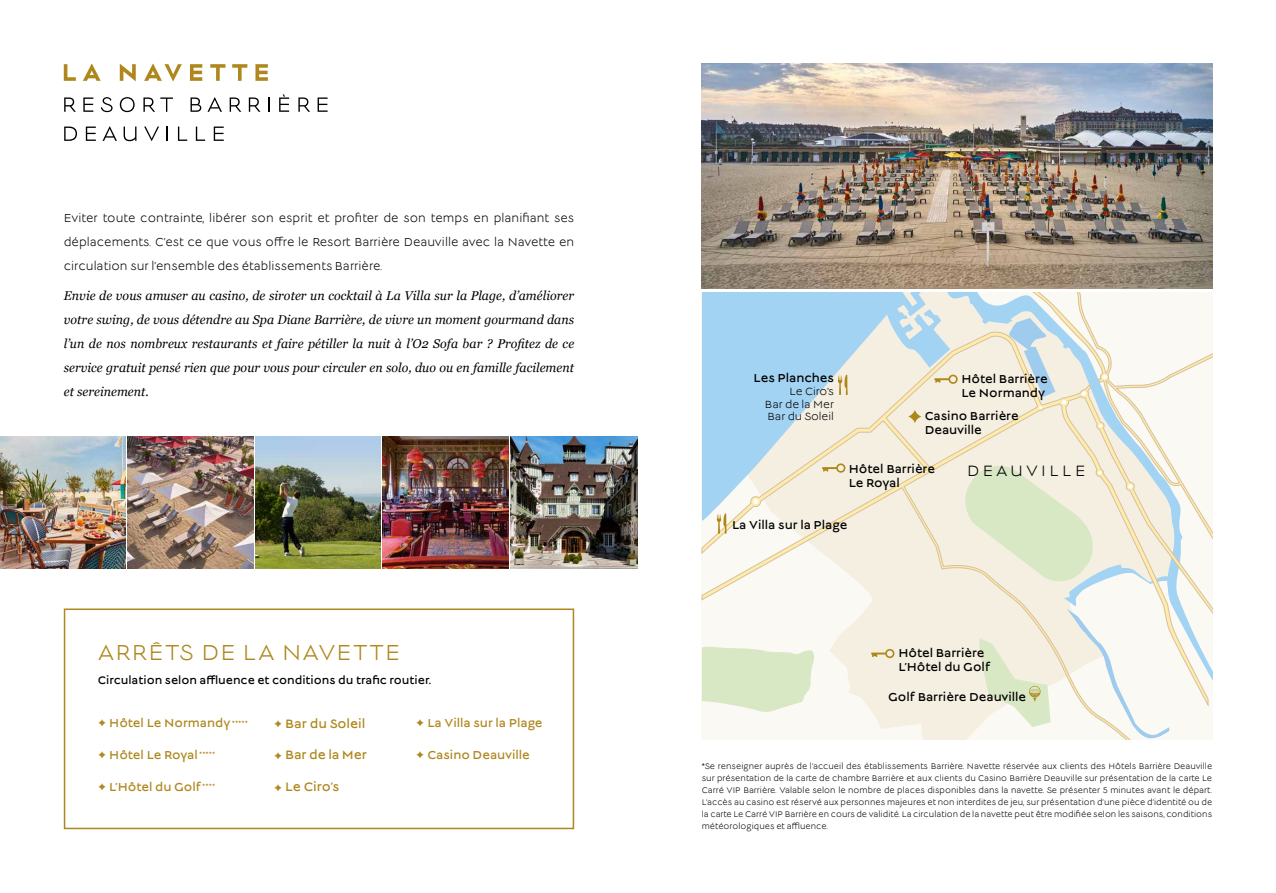
<style>
.page{position:relative;width:1276px;height:893px;background:#fff}
.page>*{position:absolute;margin:0;border:0;box-sizing:border-box;transform-origin:0 0}
.t1{font:24px "Lucien";letter-spacing:.05em;color:#af871d}
.t2{font:16.65px "Lucien";letter-spacing:.195em;color:#000}
.t3{font:13.5px "Lucien";letter-spacing:-.01em;color:#af871d}
.t4{font:italic 12.75px/24px "Georgia";letter-spacing:.005em;color:#000;text-align:justify}
.t5{font:12.75px/24px "Lucien";letter-spacing:.005em;color:#000;text-align:justify}
.t6{font:12.75px/14.1px "Lucien";color:#000}
.t7{font:12.75px "Lucien";color:#af871d}
.t8{font:12px "Lucien";color:#000}
.t9{font:11.55px/12.8px "Lucien";color:#000;text-align:justify}
.t10{font:9px/12px "Lucien";letter-spacing:.005em;color:#000;text-align:justify}
.t11{font:3.9px "Zapf Dingbats ITC";color:#af871d}
.s1{font-size:12.75px}
</style>
<div class="page">
<svg style="left:702px;top:293px;width:328px;height:38px;background:#b6daef"></svg>
<svg style="left:702px;top:331px;width:510px;height:408px"></svg>
<svg style="left:1030px;top:293px;width:182px;height:310px"></svg>
<svg style="left:1102px;top:375px;width:4px;height:4px"></svg>
<svg style="left:1082px;top:391px;width:4px;height:5px"></svg>
<svg style="left:1062px;top:400px;width:4px;height:4px"></svg>
<svg style="left:952px;top:461px;width:149px;height:127px;background:#e6ebd3"></svg>
<svg style="left:1128px;top:484px;width:4px;height:5px"></svg>
<svg style="left:753px;top:499px;width:5px;height:5px"></svg>
<svg style="left:838px;top:375px;width:9px;height:20px"></svg>
<svg style="left:716px;top:513px;width:10px;height:21px"></svg>
<svg style="left:979px;top:638px;width:71px;height:89px;background:#e8ecd5"></svg>
<svg style="left:871px;top:649px;width:23px;height:9px"></svg>
<svg style="left:934px;top:375px;width:23px;height:9px"></svg>
<svg style="left:822px;top:463px;width:23px;height:10px"></svg>
<svg style="left:908px;top:410px;width:13px;height:13px"></svg>
<img style="left:702px;top:64px;width:510px;height:224px">
<svg style="left:64px;top:64px;width:12px;height:17px"></svg>
<svg style="left:83px;top:64px;width:18px;height:17px"></svg>
<svg style="left:120px;top:64px;width:16px;height:17px"></svg>
<svg style="left:144px;top:64px;width:38px;height:17px"></svg>
<svg style="left:190px;top:64px;width:12px;height:17px"></svg>
<svg style="left:210px;top:64px;width:15px;height:17px"></svg>
<svg style="left:232px;top:64px;width:15px;height:17px"></svg>
<svg style="left:255px;top:64px;width:13px;height:17px"></svg>
<svg style="left:64px;top:97px;width:12px;height:15px"></svg>
<svg style="left:83px;top:97px;width:10px;height:15px"></svg>
<svg style="left:101px;top:97px;width:12px;height:15px"></svg>
<svg style="left:120px;top:97px;width:15px;height:15px"></svg>
<svg style="left:143px;top:97px;width:30px;height:15px"></svg>
<svg style="left:190px;top:97px;width:11px;height:15px"></svg>
<svg style="left:207px;top:97px;width:15px;height:15px"></svg>
<svg style="left:230px;top:97px;width:11px;height:15px"></svg>
<svg style="left:249px;top:97px;width:11px;height:15px"></svg>
<svg style="left:268px;top:97px;width:1px;height:15px"></svg>
<svg style="left:279px;top:94px;width:10px;height:18px"></svg>
<svg style="left:298px;top:97px;width:12px;height:15px"></svg>
<svg style="left:317px;top:97px;width:10px;height:15px"></svg>
<svg style="left:64px;top:127px;width:13px;height:14px"></svg>
<svg style="left:86px;top:127px;width:10px;height:14px"></svg>
<svg style="left:102px;top:126px;width:15px;height:15px"></svg>
<svg style="left:124px;top:127px;width:12px;height:14px"></svg>
<svg style="left:144px;top:127px;width:15px;height:14px"></svg>
<svg style="left:167px;top:127px;width:1px;height:14px"></svg>
<svg style="left:178px;top:127px;width:9px;height:14px"></svg>
<svg style="left:196px;top:127px;width:9px;height:14px"></svg>
<svg style="left:214px;top:127px;width:10px;height:14px"></svg>
<div style="left:64px;top:608px;width:510px;height:221px;border:2px solid #af871d"></div>
<img style="left:0;top:437px;width:125px;height:131px">
<img style="left:255px;top:437px;width:126px;height:131px">
<img style="left:128px;top:437px;width:125px;height:131px">
<img style="left:383px;top:437px;width:125px;height:131px">
<img style="left:510px;top:437px;width:128px;height:131px">
<h3 class="t5" style="left:64px;top:206px;width:512px">Eviter toute contrainte, libérer son esprit et profiter de son temps en planifiant ses déplacements. C’est ce que vous offre le Resort Barrière Deauville avec la Navette en circulation sur l’ensemble des établissements Barrière.</h3>
<p class="t4" style="left:64px;top:283px;width:512px">Envie de vous amuser au casino, de siroter un cocktail à La Villa sur la Plage, d’améliorer votre swing, de vous détendre au Spa Diane Barrière, de vivre un moment gourmand dans l’un de nos nombreux restaurants et faire pétiller la nuit à l’O2 Sofa bar ? Profitez de ce service gratuit pensé rien que pour vous pour circuler en solo, duo ou en famille facilement et sereinement.</p>
<h1 class="t1" style="left:98px;top:642px;width:304px">ARRÊTS DE LA NAVETTE</h1>
<h3 class="t8" style="left:98px;top:674px;width:335px">Circulation selon affluence et conditions du trafic routier.</h3>
<h3 class="t7" style="left:98px;top:717px;width:134px">♢ Hôtel Le Normandy</h3>
<h3 class="t7" style="left:98px;top:749px;width:101px">♢ Hôtel Le Royal</h3>
<p class="t11" style="left:199px;top:750px;width:18px">★★★★★</p>
<h3 class="t7" style="left:98px;top:781px;width:105px">♢ L’Hôtel du Golf</h3>
<p class="t11" style="left:202px;top:782px;width:15px">★★★★</p>
<h3 class="t7" style="left:416px;top:717px;width:128px">♢ La Villa sur la Plage</h3>
<h3 class="t7" style="left:416px;top:749px;width:115px">♢ Casino Deauville</h3>
<h3 class="t3" style="left:274px;top:717px;width:93px"><span class="s1">♢</span> Bar du Soleil</h3>
<h3 class="t3" style="left:274px;top:749px;width:94px"><span class="s1">♢</span> Bar de la Mer</h3>
<h3 class="t3" style="left:274px;top:781px;width:67px"><span class="s1">♢</span> Le Ciro’s</h3>
<p class="t11" style="left:232px;top:719px;width:18px">★★★★★</p>
<h3 class="t6" style="left:753px;top:372px;width:82px">Les Planches</h3>
<p class="t9" style="left:765px;top:386px;width:71px;text-indent:25px">Le Ciro's Bar de la Mer Bar du Soleil</p>
<h3 class="t6" style="left:961px;top:373px;width:88px">Hôtel Barrière<br>Le Normandy</h3>
<h3 class="t6" style="left:924px;top:410px;width:95px">Casino Barrière<br>Deauville</h3>
<h3 class="t6" style="left:849px;top:462px;width:88px">Hôtel Barrière<br>Le Royal</h3>
<h2 class="t2" style="left:967px;top:463px;width:120px">DEAUVILLE</h2>
<h3 class="t6" style="left:732px;top:519px;width:117px">La Villa sur la Plage</h3>
<h3 class="t6" style="left:898px;top:646px;width:93px;line-height:14.5px">Hôtel Barrière<br>L’Hôtel du Golf</h3>
<h3 class="t6" style="left:888px;top:691px;width:139px">Golf Barrière Deauville</h3>
<p class="t10" style="left:702px;top:761px;width:512px">*Se renseigner auprès de l’accueil des établissements Barrière. Navette réservée aux clients des Hôtels Barrière Deauville sur présentation de la carte de chambre Barrière et aux clients du Casino Barrière Deauville sur présentation de la carte Le Carré VIP Barrière. Valable selon le nombre de places disponibles dans la navette. Se présenter 5 minutes avant le départ.<br>L’accès au casino est réservé aux personnes majeures et non interdites de jeu, sur présentation d’une pièce d’identité ou de la carte Le Carré VIP Barrière en cours de validité. La circulation de la navette peut être modifiée selon les saisons, conditions météorologiques et affluence.</p>
</div>
